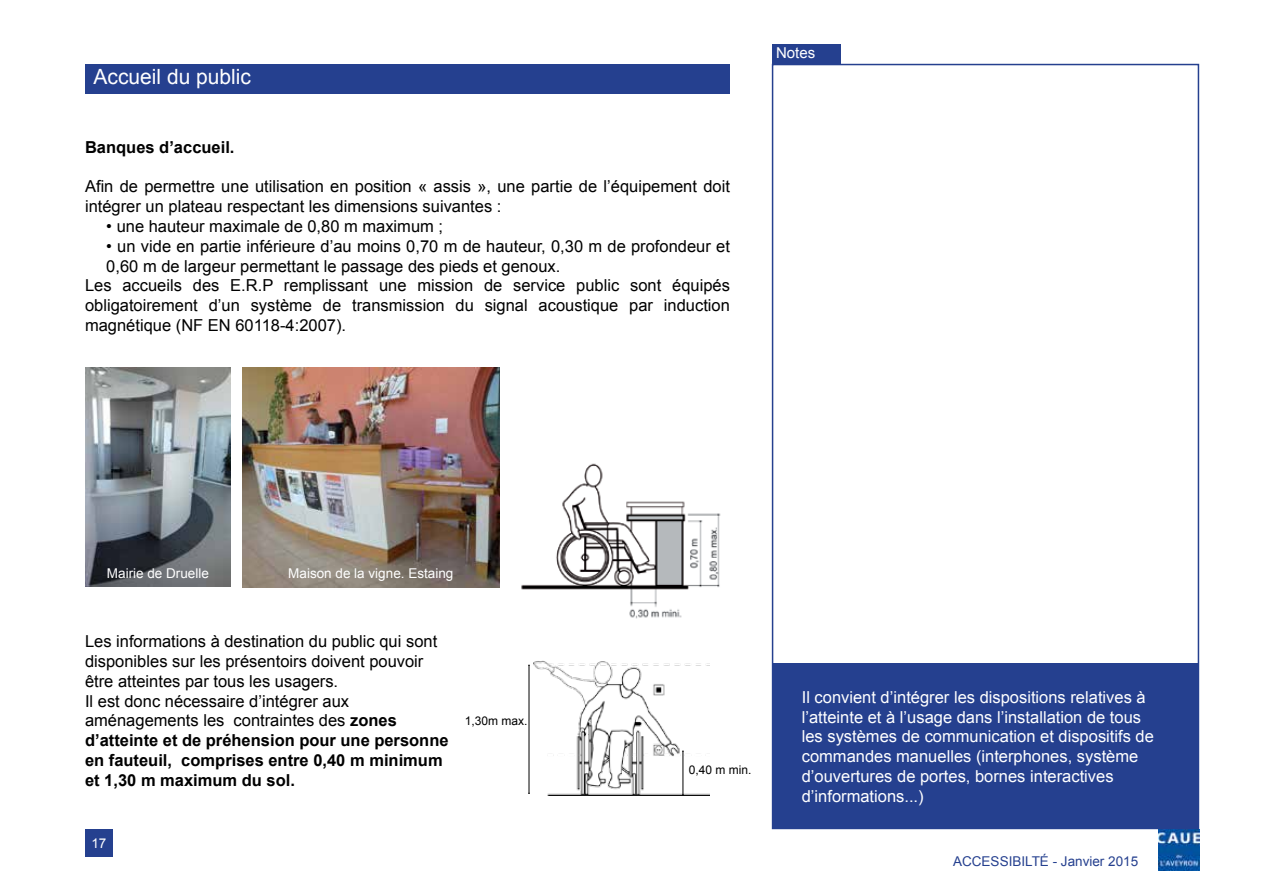
<style>
.page{position:relative;width:1263px;height:893px;background:#fff}
.page>*{position:absolute;margin:0;border:0;box-sizing:border-box;transform-origin:0 0}
.t1{font:21px "Arial";color:#fff}
.t2{font:16.5px/19.8px "Arial";color:#000}
.t3{font:16.5px/19.8px "Arial";color:#fff}
.t4{font:700 16.5px "Arial";color:#000}
.t5{font:15px "Arial";color:#fff}
.t6{font:13.5px "Arial";color:#fff}
.t7{font:13.5px "Arial";color:#25408f}
.t8{font:12px "Arial";color:#000}
.s1{font-weight:700}
</style>
<div class="page">
<img style="left:1158px;top:829px;width:41px;height:41px">
<div style="left:85px;top:829px;width:28px;height:28px;background:#25408f"></div>
<div style="left:772px;top:44px;width:68px;height:20px;background:#25408f"></div>
<div style="left:85px;top:64px;width:645px;height:30px;background:#25408f"></div>
<img style="left:521px;top:463px;width:200px;height:156px">
<img style="left:242px;top:368px;width:257px;height:220px">
<img style="left:533px;top:660px;width:176px;height:135px">
<hr style="left:529px;top:665px;width:1px;height:128px;background:#000">
<hr style="left:683px;top:751px;width:1px;height:44px;background:#000">
<div style="left:772px;top:663px;width:426px;height:166px;background:#25408f"></div>
<img style="left:85px;top:368px;width:146px;height:218px">
<p class="t1" style="left:94px;top:62px;width:159px">Accueil du public</p>
<p class="t4" style="left:85px;top:136px;width:151px">Banques d’accueil.</p>
<p class="t2" style="left:85px;top:177px;width:646px">Afin de permettre une utilisation en position « assis », une partie de l’équipement doit intégrer un plateau respectant les dimensions suivantes :</p>
<p class="t2" style="left:106px;top:216px;width:338px">• une hauteur maximale de 0,80 m maximum ;</p>
<p class="t2" style="left:106px;top:236px;width:625px">• un vide en partie inférieure d’au moins 0,70 m de hauteur, 0,30 m de profondeur et</p>
<p class="t2" style="left:106px;top:256px;width:455px">0,60 m de largeur permettant le passage des pieds et genoux.</p>
<p class="t2" style="left:85px;top:276px;width:646px">Les accueils des E.R.P remplissant une mission de service public sont équipés</p>
<p class="t2" style="left:85px;top:296px;width:646px">obligatoirement d’un système de transmission du signal acoustique par induction</p>
<p class="t2" style="left:85px;top:315px;width:263px">magnétique (NF EN 60118-4:2007).</p>
<p class="t5" style="left:776px;top:43px;width:41px">Notes</p>
<p class="t6" style="left:107px;top:564px;width:104px">Mairie de Druelle</p>
<p class="t6" style="left:288px;top:564px;width:167px">Maison de la vigne. Estaing</p>
<p class="t2" style="left:85px;top:632px;width:365px">Les informations à destination du public qui sont disponibles sur les présentoirs doivent pouvoir être atteintes par tous les usagers.<br>Il est donc nécessaire d’intégrer aux aménagements les contraintes des <span class="s1">zones d’atteinte et de préhension pour une personne en fauteuil, comprises entre 0,40 m minimum et 1,30 m maximum du sol.</span></p>
<p class="t8" style="left:465px;top:713px;width:64px">1,30m max.</p>
<p class="t6" style="left:91px;top:834px;width:17px">17</p>
<p class="t8" style="left:689px;top:762px;width:64px">0,40 m min.</p>
<p class="t3" style="left:802px;top:687px;width:354px">Il convient d’intégrer les dispositions relatives à l’atteinte et à l’usage dans l’installation de tous les systèmes de communication et dispositifs de commandes manuelles (interphones, système d’ouvertures de portes, bornes interactives d’informations...)</p>
<p class="t7" style="left:953px;top:852px;width:187px">ACCESSIBILTÉ - Janvier 2015</p>
</div>
